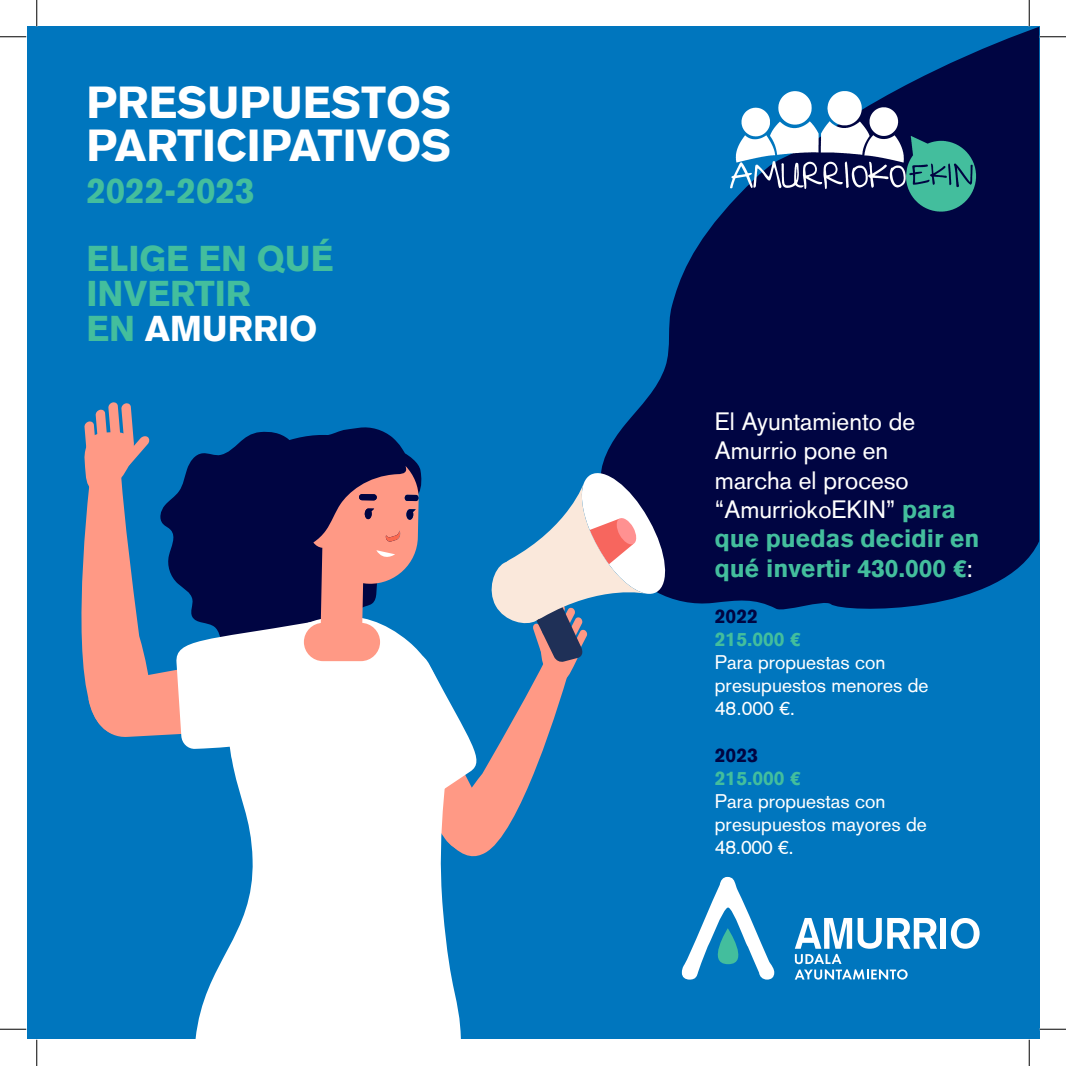
<style>
.page{position:relative;width:1066px;height:1066px;background:#fff}
.page>*{position:absolute;margin:0;border:0;box-sizing:border-box;transform-origin:0 0}
.t1{font:900 43.75px/43.8px "Basic Commercial LT";color:#fff}
.t2{font:900 35px/35px "Basic Commercial LT";color:#43be9d}
.t3{font:900 35px "Basic Commercial LT";color:#fff}
.t4{font:24.5px/29.4px "Basic Commercial LT";color:#fff}
.t5{font:19.25px/23.1px "Basic Commercial LT";color:#fff}
.t6{font:900 19.25px "Basic Commercial LT";color:#43be9d}
.t7{font:900 19.25px "Basic Commercial LT";color:#000542}
.s1{color:#43be9d}
.s2{font-weight:900;color:#43be9d}
</style>
<div class="page">
<div style="left:27px;top:27px;width:1012px;height:1012px;background:#0076be"></div>
<svg style="left:644px;top:27px;width:395px;height:583px;fill:#000542"></svg>
<svg style="left:682px;top:877px;width:92px;height:102px"></svg>
<svg style="left:795px;top:918px;width:86px;height:30px"></svg>
<svg style="left:887px;top:918px;width:50px;height:30px"></svg>
<div style="left:940px;top:918px;width:6px;height:30px;background:#fff"></div>
<svg style="left:951px;top:918px;width:28px;height:30px"></svg>
<svg style="left:794px;top:954px;width:113px;height:25px"></svg>
<svg style="left:195px;top:859px;width:266px;height:180px;fill:#fff"></svg>
<svg style="left:81px;top:402px;width:589px;height:457px"></svg>
<img style="left:727px;top:86px;width:178px;height:130px">
<img style="left:905px;top:86px;width:74px;height:130px">
<svg style="left:0;top:36px;width:26px;height:1px"></svg>
<svg style="left:1039px;top:36px;width:27px;height:1px"></svg>
<svg style="left:0;top:1029px;width:26px;height:1px"></svg>
<svg style="left:1039px;top:1029px;width:27px;height:1px"></svg>
<svg style="left:36px;top:0;width:1px;height:26px"></svg>
<svg style="left:36px;top:1039px;width:1px;height:27px"></svg>
<svg style="left:1029px;top:0;width:1px;height:26px"></svg>
<svg style="left:1029px;top:1039px;width:1px;height:27px"></svg>
<p class="t1" style="left:86px;top:80px;width:366px">PRESUPUESTOS<br>PARTICIPATIVOS</p>
<p class="t2" style="left:86px;top:173px;width:170px">2022-2023</p>
<p class="t2" style="left:86px;top:240px;width:248px">ELIGE EN QUÉ<br>INVERTIR</p>
<p class="t3" style="left:86px;top:307px;width:232px"><span class="s1">EN</span> AMURRIO</p>
<p class="t4" style="left:715px;top:406px;width:266px">El Ayuntamiento de<br>Amurrio pone en<br>marcha el proceso “AmurriokoEKIN” <span class="s2">para que puedas decidir en qué invertir 430.000 €</span>:</p>
<p class="t7" style="left:715px;top:604px;width:44px">2022</p>
<p class="t6" style="left:715px;top:627px;width:87px">215.000 €</p>
<p class="t5" style="left:715px;top:651px;width:215px">Para propuestas con presupuestos menores de<br>48.000 €.</p>
<p class="t7" style="left:715px;top:743px;width:44px">2023</p>
<p class="t6" style="left:715px;top:766px;width:87px">215.000 €</p>
<p class="t5" style="left:715px;top:789px;width:213px">Para propuestas con presupuestos mayores de<br>48.000 €.</p>
</div>
